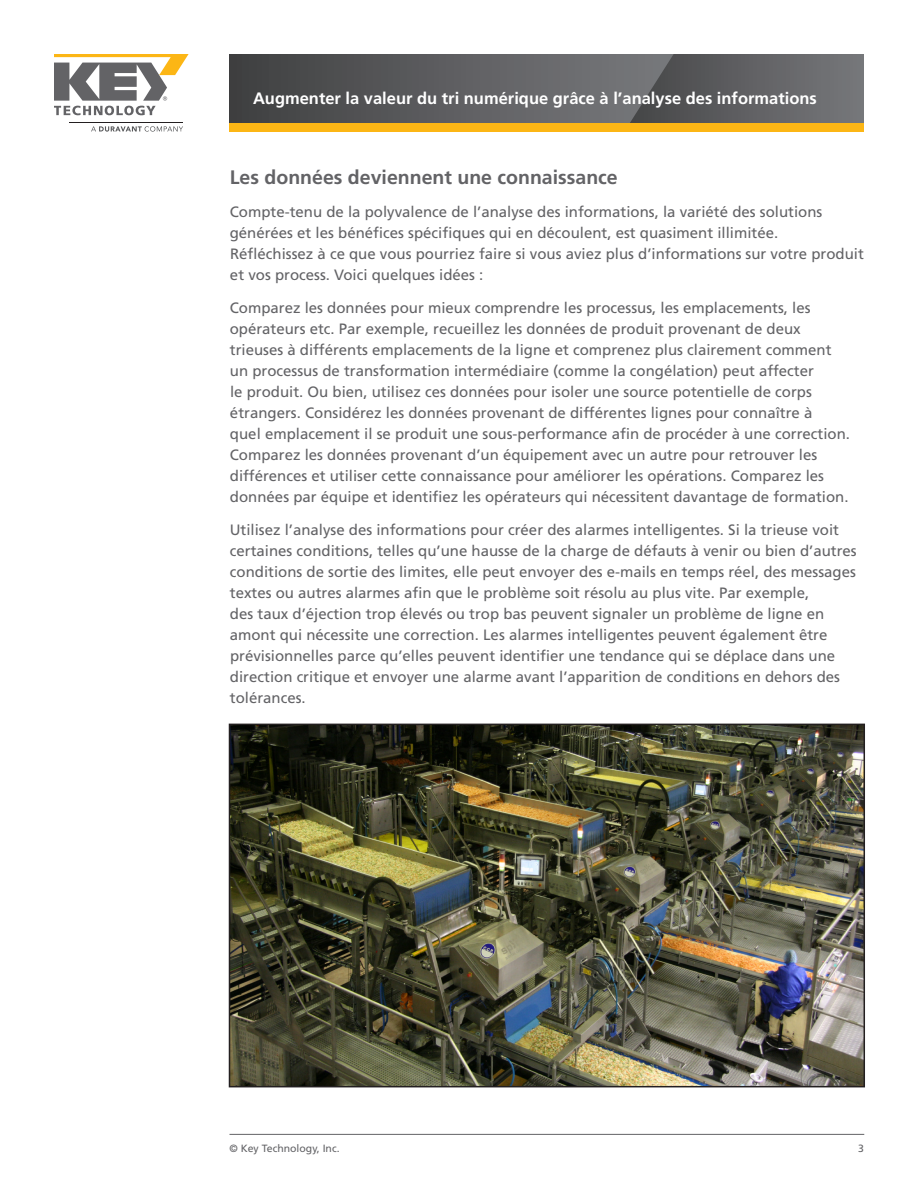
<style>
.page{position:relative;width:918px;height:1188px;background:#fff}
.page>*{position:absolute;margin:0;border:0;box-sizing:border-box;transform-origin:0 0}
.Paragraphy_Heading{font:700 19.5px "Frutiger LT Std";color:#636366}
.Document_Title__Head{font:700 16.5px "Frutiger LT Std";color:#fff}
.Main_Body_Text{font:15px/21px "Frutiger LT Std";color:#636366}
.t1{font:10.5px "Frutiger LT Std";color:#636366}
</style>
<div class="page">
<hr style="left:230px;top:1134px;width:634px;height:1px;background:#636366">
<svg style="left:230px;top:54px;width:400px;height:69px;background:#5a5a5c"></svg>
<svg style="left:630px;top:54px;width:234px;height:69px;background:#626366"></svg>
<div style="left:230px;top:123px;width:634px;height:9px;background:#fcb615"></div>
<svg style="left:54px;top:54px;width:135px;height:61px"></svg>
<svg style="left:91px;top:126px;width:92px;height:6px"></svg>
<hr style="left:69px;top:122px;width:114px;height:1px;background:#231f20">
<img style="left:232px;top:727px;width:630px;height:357px">
<div style="left:229px;top:724px;width:636px;height:363px;border:2px solid #231f20"></div>
<p class="Document_Title__Head" style="left:253px;top:88px;width:565px">Augmenter la valeur du tri numérique grâce à l’analyse des informations</p>
<p class="Paragraphy_Heading" style="left:230px;top:166px;width:389px">Les données deviennent une connaissance</p>
<p class="Main_Body_Text" style="left:230px;top:201px;width:636px">Compte-tenu de la polyvalence de l’analyse des informations, la variété des solutions générées et les bénéfices spécifiques qui en découlent, est quasiment illimitée.<br>Réfléchissez à ce que vous pourriez faire si vous aviez plus d’informations sur votre produit et vos process. Voici quelques idées :</p>
<p class="Main_Body_Text" style="left:230px;top:297px;width:622px">Comparez les données pour mieux comprendre les processus, les emplacements, les opérateurs etc. Par exemple, recueillez les données de produit provenant de deux trieuses à différents emplacements de la ligne et comprenez plus clairement comment un processus de transformation intermédiaire (comme la congélation) peut affecter<br>le produit. Ou bien, utilisez ces données pour isoler une source potentielle de corps étrangers. Considérez les données provenant de différentes lignes pour connaître à<br>quel emplacement il se produit une sous-performance afin de procéder à une correction.<br>Comparez les données provenant d’un équipement avec un autre pour retrouver les différences et utiliser cette connaissance pour améliorer les opérations. Comparez les données par équipe et identifiez les opérateurs qui nécessitent davantage de formation.</p>
<p class="Main_Body_Text" style="left:230px;top:519px;width:629px">Utilisez l’analyse des informations pour créer des alarmes intelligentes. Si la trieuse voit certaines conditions, telles qu’une hausse de la charge de défauts à venir ou bien d’autres conditions de sortie des limites, elle peut envoyer des e-mails en temps réel, des messages textes ou autres alarmes afin que le problème soit résolu au plus vite. Par exemple,<br>des taux d’éjection trop élevés ou trop bas peuvent signaler un problème de ligne en amont qui nécessite une correction. Les alarmes intelligentes peuvent également être prévisionnelles parce qu’elles peuvent identifier une tendance qui se déplace dans une direction critique et envoyer une alarme avant l’apparition de conditions en dehors des tolérances.</p>
<p class="t1" style="left:230px;top:1142px;width:112px">© Key Technology, Inc.</p>
<p class="t1" style="left:858px;top:1142px;width:7px">3</p>
</div>
